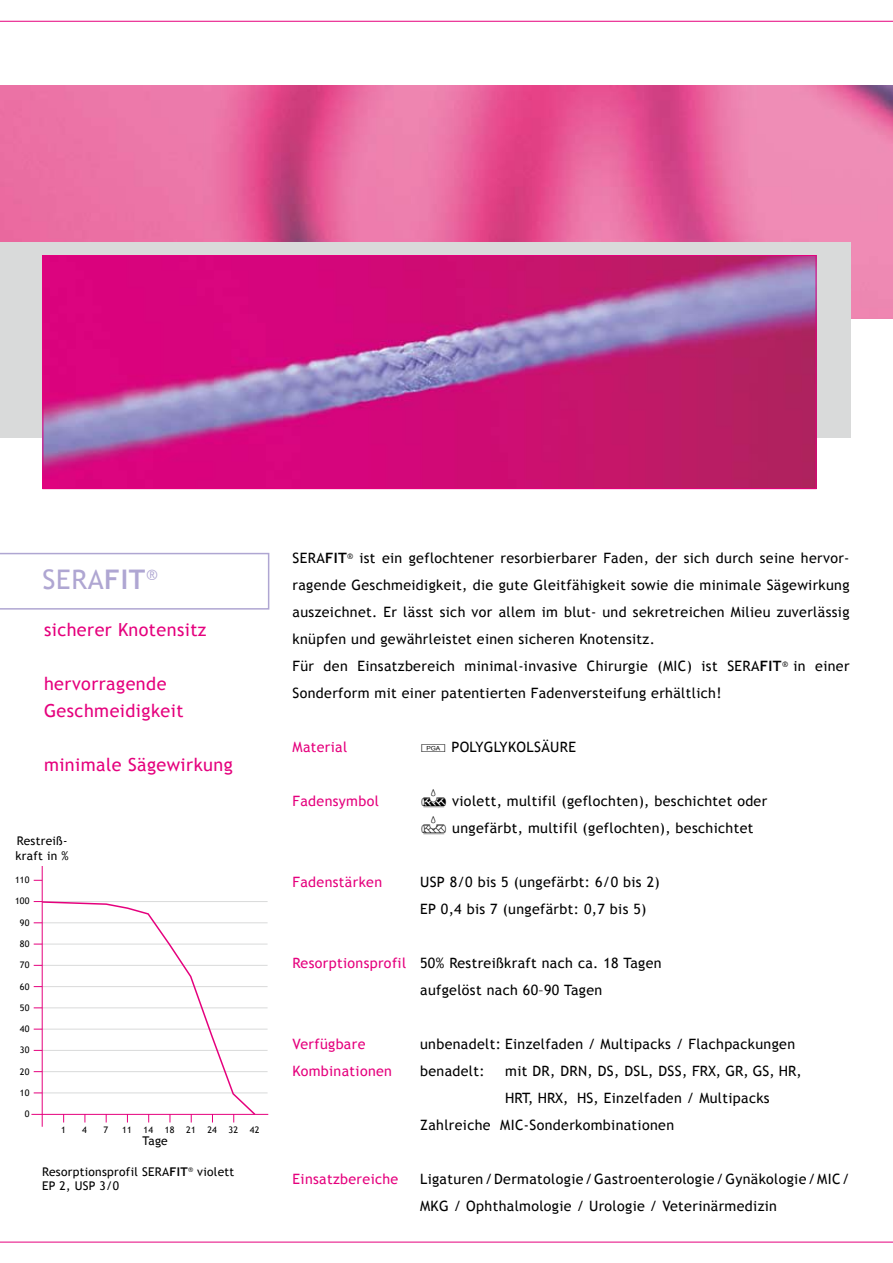
<style>
.page{position:relative;width:893px;height:1263px;background:#fff}
.page>*{position:absolute;margin:0;border:0;box-sizing:border-box;transform-origin:0 0}
.t1{font:27px "Trebuchet MS";color:#afa6d2}
.t2{font:18px/27px "Trebuchet MS";letter-spacing:.025em;color:#e5007d}
.t3{font:14.25px/27px "Trebuchet MS";letter-spacing:.025em;color:#000}
.t4{font:14.25px "Trebuchet MS";letter-spacing:.025em;color:#e5007d}
.t5{font:12px/14.4px "Trebuchet MS";letter-spacing:.025em;color:#000}
.t6{font:9px "Trebuchet MS";letter-spacing:.025em;color:#000}
.s1{font-weight:700}
.s2{color:#e5007d}
</style>
<div class="page">
<hr style="left:0;top:21px;width:893px;height:1px;background:#e5007d">
<hr style="left:0;top:1242px;width:893px;height:1px;background:#e5007d">
<img style="left:0;top:85px;width:893px;height:234px">
<svg style="left:0;top:553px;width:269px;height:57px"></svg>
<div style="left:0;top:242px;width:850px;height:196px;background:#d9dada"></div>
<img style="left:45px;top:257px;width:769px;height:230px">
<div style="left:43px;top:255px;width:773px;height:234px;border:1px solid #e5007d"></div>
<hr style="left:42px;top:901px;width:226px;height:1px;background:#d9dada">
<hr style="left:42px;top:922px;width:226px;height:1px;background:#d9dada">
<hr style="left:42px;top:944px;width:226px;height:1px;background:#d9dada">
<hr style="left:42px;top:965px;width:226px;height:1px;background:#d9dada">
<hr style="left:42px;top:986px;width:226px;height:1px;background:#d9dada">
<hr style="left:42px;top:1007px;width:226px;height:1px;background:#d9dada">
<hr style="left:42px;top:1029px;width:226px;height:1px;background:#d9dada">
<hr style="left:42px;top:1050px;width:226px;height:1px;background:#d9dada">
<hr style="left:42px;top:1071px;width:226px;height:1px;background:#d9dada">
<hr style="left:42px;top:1093px;width:226px;height:1px;background:#d9dada">
<hr style="left:31px;top:1114px;width:237px;height:1px;background:#e5007d">
<hr style="left:42px;top:866px;width:1px;height:261px;background:#e5007d">
<svg style="left:41px;top:900px;width:216px;height:216px"></svg>
<h1 class="t1" style="left:43px;top:564px;width:116px">Sera<span class="s1">fit</span><sup>®</sup></h1>
<p class="t2" style="left:44px;top:616px;width:164px">sicherer Knotensitz</p>
<p class="t2" style="left:44px;top:670px;width:141px">hervorragende<br>Geschmeidigkeit</p>
<p class="t2" style="left:44px;top:751px;width:190px">minimale Sägewirkung</p>
<p class="t5" style="left:16px;top:834px;width:55px">Restreiß&shy;kraft in %</p>
<p class="t6" style="left:15px;top:874px;width:16px">110</p>
<p class="t6" style="left:15px;top:896px;width:16px">100</p>
<p class="t6" style="left:20px;top:917px;width:11px">90</p>
<p class="t6" style="left:20px;top:938px;width:11px">80</p>
<p class="t6" style="left:20px;top:960px;width:11px">70</p>
<p class="t6" style="left:20px;top:981px;width:11px">60</p>
<p class="t6" style="left:20px;top:1002px;width:11px">50</p>
<p class="t6" style="left:20px;top:1023px;width:11px">40</p>
<p class="t6" style="left:20px;top:1045px;width:11px">30</p>
<p class="t6" style="left:20px;top:1066px;width:11px">20</p>
<p class="t6" style="left:20px;top:1087px;width:11px">10</p>
<p class="t6" style="left:25px;top:1109px;width:6px">0</p>
<p class="t6" style="left:61px;top:1125px;width:6px">1</p>
<p class="t6" style="left:82px;top:1125px;width:6px">4</p>
<p class="t6" style="left:104px;top:1125px;width:6px">7</p>
<p class="t6" style="left:122px;top:1125px;width:11px">11</p>
<p class="t6" style="left:144px;top:1125px;width:11px">14</p>
<p class="t6" style="left:165px;top:1125px;width:11px">18</p>
<p class="t6" style="left:186px;top:1125px;width:11px">21</p>
<p class="t6" style="left:207px;top:1125px;width:11px">24</p>
<p class="t6" style="left:229px;top:1125px;width:11px">32</p>
<p class="t6" style="left:250px;top:1125px;width:11px">42</p>
<p class="t5" style="left:42px;top:1165px;width:108px">Resorptionsprofil SERA</p>
<p class="t5" style="left:170px;top:1165px;width:66px"><span class="s1">FIT</span><sup>®</sup> violett</p>
<p class="t5" style="left:42px;top:1179px;width:78px">EP 2, USP 3/0</p>
<p class="t5" style="left:143px;top:1134px;width:27px">Tage</p>
<p class="t3" style="left:293px;top:545px;width:558px">Sera<span class="s1">fit</span><sup>®</sup> ist ein geflochtener resorbierbarer Faden, der sich durch seine hervor&shy;ragende Geschmeidigkeit, die gute Gleitfähigkeit sowie die minimale Sägewirkung auszeichnet. Er lässt sich vor allem im blut- und sekretreichen Milieu zuverlässig knüpfen und gewährleistet einen sicheren Knotensitz.<br>Für den Einsatzbereich minimal-invasive Chirurgie (MI C) ist Sera<span class="s1">fit</span><sup>®</sup> in einer Sonderform mit einer patentierten Fadenversteifung erhältlich!</p>
<p class="t4" style="left:293px;top:739px;width:56px">Material</p>
<p class="t3" style="left:451px;top:734px;width:117px">POLYGLYKOLSÄURE</p>
<p class="t4" style="left:293px;top:793px;width:88px">Fadensymbol</p>
<p class="t3" style="left:452px;top:788px;width:317px">violett, multifil (geflochten), beschichtet oder ungefärbt, multifil (geflochten), beschichtet</p>
<p class="t4" style="left:293px;top:874px;width:91px">Fadenstärken</p>
<p class="t3" style="left:420px;top:869px;width:241px">USP 8/0 bis 5 (ungefärbt: 6/0 bis 2)<br>EP 0,4 bis 7 (ungefärbt: 0,7 bis 5)</p>
<p class="t3" style="left:420px;top:950px;width:243px;text-indent:-128px"><span class="s2">Resorptionsprofil</span> 50% Restreißkraft nach ca. 18 Tagen aufgelöst nach 60–90 Tagen</p>
<p class="t4" style="left:293px;top:1036px;width:74px">Verfügbare</p>
<p class="t3" style="left:420px;top:1031px;width:376px">unbenadelt: Einzelfaden / Multipacks / Flachpackungen</p>
<p class="t4" style="left:293px;top:1063px;width:101px">Kombinationen</p>
<p class="t3" style="left:420px;top:1058px;width:66px">benadelt:</p>
<p class="t3" style="left:505px;top:1058px;width:298px">mit DR, DRN, DS, DSL, DSS, FRX, GR, GS, HR,</p>
<p class="t3" style="left:505px;top:1085px;width:266px">HRT, HRX, HS, Einzelfaden / Multipacks</p>
<p class="t3" style="left:420px;top:1112px;width:255px">Zahlreiche MI C-Sonderkombinationen</p>
<p class="t4" style="left:293px;top:1171px;width:107px">Einsatzbereiche</p>
<p class="t3" style="left:420px;top:1166px;width:431px">Ligaturen / Dermatologie / Gastroenterologie / Gynäkologie / MI C /<br>MKG / Ophthalmologie / Urologie / Veterinärmedizin</p>
</div>
